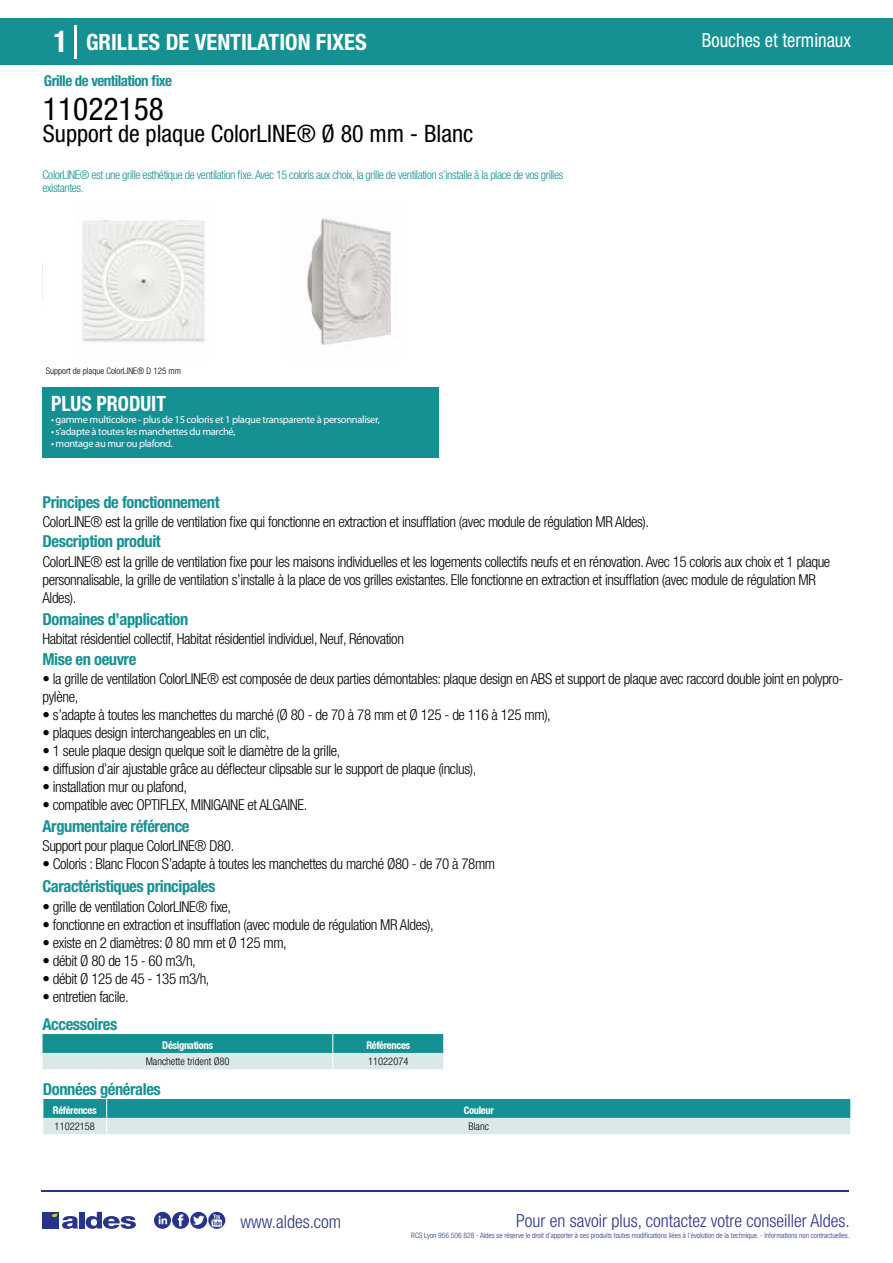
<style>
.page{position:relative;width:893px;height:1263px;background:#fff}
.page>*{position:absolute;margin:0;border:0;box-sizing:border-box;transform-origin:0 0}
.t1{font:condensed 31.5px "Helvetica Neue LT Std";color:#000}
.t2{font:condensed 24px "Helvetica Neue LT Std";color:#000}
.t3{font:700 condensed 22.5px "Helvetica Neue LT Std";color:#fff}
.t4{font:700 condensed 21px "Helvetica Neue";color:#fff;scale:.95 1}
.t5{font:condensed 19.5px "Helvetica Neue LT Std";color:#fff;scale:.95 1}
.t6{font:300 condensed 18px "Helvetica Neue";color:#28348b}
.t7{font:700 condensed 16.5px "Helvetica Neue LT Std";letter-spacing:-.025em;color:#169193}
.t8{font:300 condensed 15px/18px "Helvetica Neue LT Std";letter-spacing:-.025em;color:#000}
.t9{font:700 condensed 15px "Helvetica Neue LT Std";letter-spacing:-.035em;color:#169193}
.t10{font:300 condensed 12px/13.5px "Helvetica Neue LT Std";letter-spacing:-.035em;color:#169193}
.t11{font:10.5px "Myriad Pro";letter-spacing:-.03em;color:#fff}
.t12{font:300 condensed 10.5px "Helvetica Neue";color:#000}
.t13{font:700 condensed 10.5px "Helvetica Neue";letter-spacing:-.03em;color:#fff}
.t14{font:300 condensed 9px "Helvetica Neue";color:#000}
.t15{font:300 condensed 7.5px "Helvetica Neue";color:#28348b}
.s1{font-size:30px}
</style>
<div class="page">
<div style="left:0;top:18px;width:893px;height:46px;background:#169193"></div>
<div style="left:43px;top:387px;width:396px;height:70px;background:#169193"></div>
<hr style="left:74px;top:25px;width:2px;height:33px;background:#fff">
<img style="left:82px;top:219px;width:123px;height:124px">
<img style="left:304px;top:218px;width:88px;height:127px">
<svg style="left:43px;top:1034px;width:401px;height:36px;background:#74bbbc"></svg>
<svg style="left:43px;top:1099px;width:808px;height:35px;background:#71b9ba"></svg>
<hr style="left:41px;top:1190px;width:808px;height:1px;background:#28348b">
<svg style="left:154px;top:1212px;width:71px;height:17px"></svg>
<div style="left:42px;top:1212px;width:17px;height:16px;background:#28348b"></div>
<div style="left:79px;top:1212px;width:5px;height:16px;background:#28348b"></div>
<svg style="left:86px;top:1212px;width:50px;height:17px"></svg>
<svg style="left:52px;top:1213px;width:26px;height:16px"></svg>
<h3 class="t3" style="left:54px;top:28px;width:315px"><span class="s1">1</span> GRILLES DE VENTILATION FIXES</h3>
<h3 class="t5" style="left:702px;top:29px;width:158px">Bouches et terminaux</h3>
<p class="t9" style="left:44px;top:71px;width:130px">Grille de ventilation fixe</p>
<h1 class="t1" style="left:43px;top:91px;width:122px">11022158</h1>
<h2 class="t2" style="left:43px;top:120px;width:432px">Support de plaque ColorLINE® Ø 80 mm - Blanc</h2>
<p class="t10" style="left:43px;top:167px;width:522px">ColorLINE® est une grille esthétique de ventilation fixe. Avec 15 coloris aux choix, la grille de ventilation s’installe à la place de vos grilles existantes.</p>
<p class="t14" style="left:46px;top:365px;width:137px">Support de plaque ColorLINE® D 125 mm</p>
<p class="t14" style="left:46px;top:365px;width:67px">Gamme ColorLINE®</p>
<h3 class="t4" style="left:51px;top:391px;width:122px">PLUS PRODUIT</h3>
<p class="t11" style="left:51px;top:413px;width:330px">• gamme multicolore - plus de 15 coloris et 1 plaque transparente à personnaliser,</p>
<p class="t11" style="left:51px;top:425px;width:186px">• s’adapte à toutes les manchettes du marché,</p>
<p class="t11" style="left:51px;top:437px;width:123px">• montage au mur ou plafond.</p>
<p class="t7" style="left:43px;top:492px;width:179px">Principes de fonctionnement</p>
<p class="t7" style="left:43px;top:531px;width:120px">Description produit</p>
<p class="t8" style="left:43px;top:513px;width:608px">ColorLINE® est la grille de ventilation fixe qui fonctionne en extraction et insufflation (avec module de régulation MR Aldes).</p>
<p class="t8" style="left:43px;top:552px;width:789px">ColorLINE® est la grille de ventilation fixe pour les maisons individuelles et les logements collectifs neufs et en rénovation. Avec 15 coloris aux choix et 1 plaque personnalisable, la grille de ventilation s’installe à la place de vos grilles existantes. Elle fonctionne en extraction et insufflation (avec module de régulation MR<br>Aldes).</p>
<p class="t8" style="left:43px;top:630px;width:363px">Habitat résidentiel collectif, Habitat résidentiel individuel, Neuf, Rénovation</p>
<p class="t8" style="left:43px;top:669px;width:802px">• la grille de ventilation ColorLINE® est composée de deux parties démontables: plaque design en ABS et support de plaque avec raccord double joint en polypro&shy;pylène,</p>
<p class="t8" style="left:43px;top:705px;width:510px">• s’adapte à toutes les manchettes du marché (Ø 80 - de 70 à 78 mm et Ø 125 - de 116 à 125 mm),</p>
<p class="t8" style="left:43px;top:723px;width:229px">• plaques design interchangeables en un clic,</p>
<p class="t8" style="left:43px;top:741px;width:299px">• 1 seule plaque design quelque soit le diamètre de la grille,</p>
<p class="t8" style="left:43px;top:759px;width:435px">• diffusion d’air ajustable grâce au déflecteur clipsable sur le support de plaque (inclus),</p>
<p class="t8" style="left:43px;top:777px;width:146px">• installation mur ou plafond,</p>
<p class="t8" style="left:43px;top:795px;width:266px">• compatible avec OPTIFLEX, MINIGAINE et ALGAINE.</p>
<p class="t7" style="left:43px;top:609px;width:147px">Domaines d’application</p>
<p class="t7" style="left:43px;top:649px;width:95px">Mise en oeuvre</p>
<p class="t7" style="left:43px;top:816px;width:149px">Argumentaire référence</p>
<p class="t8" style="left:43px;top:836px;width:193px">Support pour plaque ColorLINE® D80.</p>
<p class="t8" style="left:43px;top:854px;width:454px">• Coloris : Blanc Flocon S’adapte à toutes les manchettes du marché Ø80 - de 70 à 78mm</p>
<p class="t7" style="left:43px;top:877px;width:174px">Caractéristiques principales</p>
<p class="t8" style="left:43px;top:897px;width:190px">• grille de ventilation ColorLINE® fixe,</p>
<p class="t8" style="left:43px;top:915px;width:393px">• fonctionne en extraction et insufflation (avec module de régulation MR Aldes),</p>
<p class="t8" style="left:43px;top:933px;width:246px">• existe en 2 diamètres: Ø 80 mm et Ø 125 mm,</p>
<p class="t8" style="left:43px;top:951px;width:155px">• débit Ø 80 de 15 - 60 m3/h,</p>
<p class="t8" style="left:43px;top:969px;width:169px">• débit Ø 125 de 45 - 135 m3/h,</p>
<p class="t8" style="left:43px;top:987px;width:88px">• entretien facile.</p>
<p class="t7" style="left:43px;top:1014px;width:76px">Accessoires</p>
<p class="t13" style="left:162px;top:1038px;width:52px">Désignations</p>
<p class="t13" style="left:366px;top:1038px;width:45px">Références</p>
<p class="t12" style="left:146px;top:1056px;width:85px">Manchette trident Ø80</p>
<p class="t12" style="left:368px;top:1056px;width:42px">11022074</p>
<p class="t7" style="left:43px;top:1079px;width:119px">Données générales</p>
<p class="t13" style="left:53px;top:1103px;width:45px">Références</p>
<p class="t13" style="left:464px;top:1103px;width:32px">Couleur</p>
<p class="t12" style="left:55px;top:1120px;width:42px">11022158</p>
<p class="t12" style="left:468px;top:1120px;width:22px">Blanc</p>
<p class="t6" style="left:240px;top:1211px;width:102px">www.aldes.com</p>
<p class="t6" style="left:516px;top:1211px;width:335px">Pour en savoir plus, contactez votre conseiller Aldes.</p>
<p class="t15" style="left:411px;top:1230px;width:440px">RCS Lyon 956 506 828 - Aldes se réserve le droit d’apporter à ses produits toutes modifications liées à l’évolution de la technique. - Informations non contractuelles.</p>
</div>
